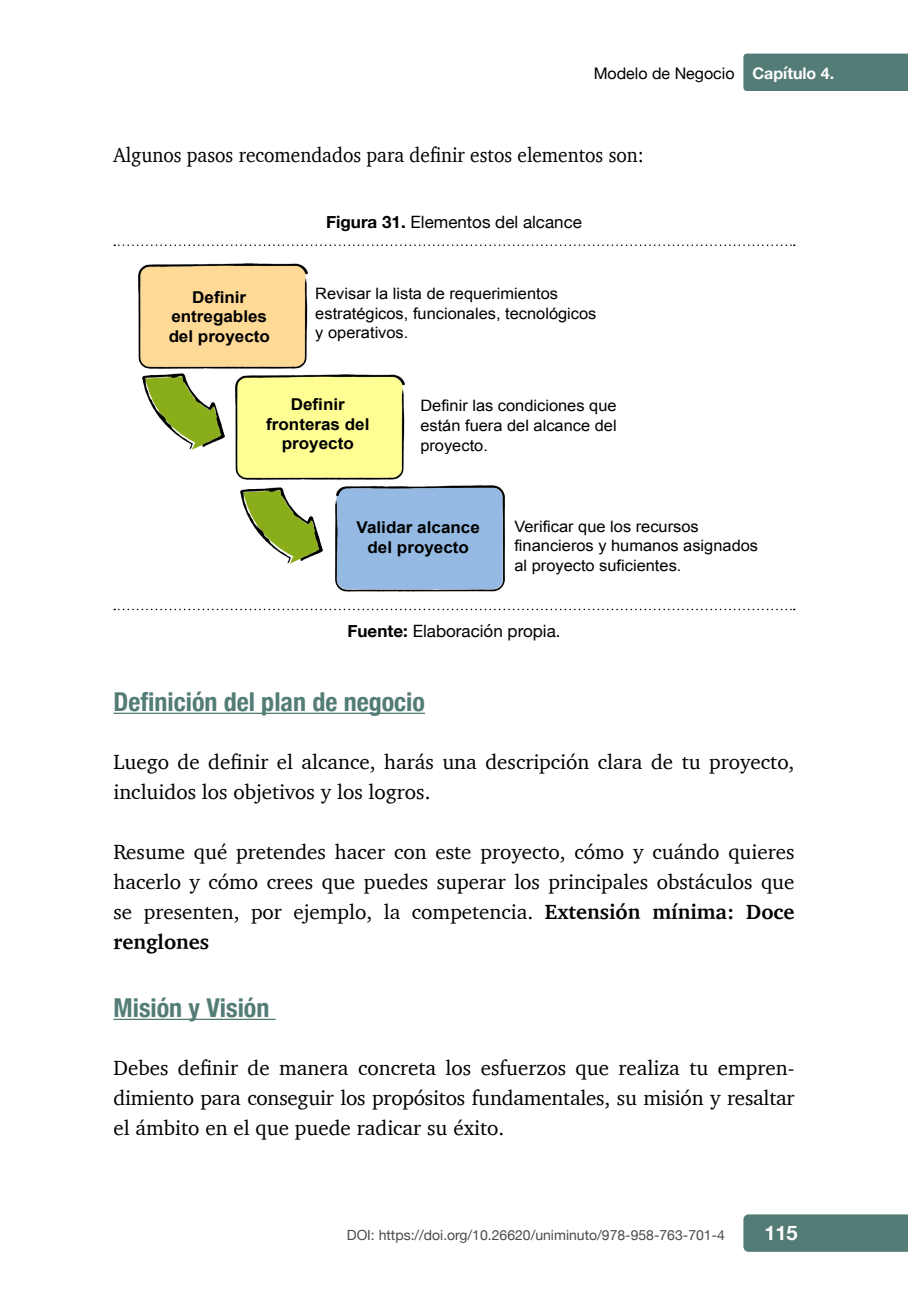
<style>
.page{position:relative;width:908px;height:1304px;background:#fff}
.page>*{position:absolute;margin:0;border:0;box-sizing:border-box;transform-origin:0 0}
.t1{font:700 condensed 26px "Helvetica Neue";color:#537c76}
.t2{font:21px/30px "Charter";color:#000;text-align:justify}
.t3{font:21px "Charter";color:#000;scale:.92 1}
.t4{font:700 20px "Helvetica Neue";color:#fff}
.t5{font:17px "Helvetica Neue";color:#000}
.t6{font:700 16.4px/19.6px "Arial";color:#000;text-align:center;scale:1.04 1}
.t7{font:16px "Helvetica Neue";color:#000}
.t8{font:15.8px/19.6px "Arial";color:#000;scale:1.04 1}
.t9{font:14px "Helvetica Neue";color:#4a4a49}
.s1{font-weight:700;color:#fff}
.s2{font-weight:700}
</style>
<div class="page">
<hr style="left:113px;top:713px;width:312px;height:1px;background:#537c76">
<hr style="left:113px;top:1019px;width:162px;height:1px;background:#537c76">
<svg style="left:114px;top:244px;width:680px;height:2px"></svg>
<svg style="left:114px;top:609px;width:680px;height:1px"></svg>
<img style="left:138px;top:263px;width:170px;height:106px">
<img style="left:142px;top:374px;width:83px;height:75px">
<img style="left:240px;top:487px;width:83px;height:76px">
<img style="left:235px;top:374px;width:170px;height:106px">
<img style="left:335px;top:485px;width:169px;height:106px">
<div style="left:743px;top:1214px;width:164px;height:38px;background:#537c76"></div>
<div style="left:743px;top:54px;width:164px;height:37px;background:#537c76"></div>
<p class="t7" style="left:593px;top:61px;width:242px">Modelo de Negocio <span class="s1">Capítulo 4.</span></p>
<p class="t3" style="left:113px;top:137px;width:578px">Algunos pasos recomendados para definir estos elementos son:</p>
<p class="t6" style="left:168px;top:288px;width:99px">Definir entregables del proyecto</p>
<p class="t5" style="left:326px;top:210px;width:257px"><span class="s2">Figura 31.</span> Elementos del alcance</p>
<p class="t8" style="left:315px;top:284px;width:272px">Revisar la lista de requerimientos estratégicos, funcionales, tecnológicos y operativos.</p>
<p class="t6" style="left:266px;top:395px;width:101px">Definir fronteras del proyecto</p>
<p class="t8" style="left:420px;top:396px;width:190px;text-align:justify">Definir las condiciones que están fuera del alcance del proyecto.</p>
<p class="t6" style="left:356px;top:518px;width:120px">Validar alcance del proyecto</p>
<p class="t8" style="left:514px;top:517px;width:236px">Verificar que los recursos financieros y humanos asignados al proyecto suficientes.</p>
<p class="t5" style="left:347px;top:619px;width:214px"><span class="s2">Fuente:</span> Elaboración propia.</p>
<p class="t1" style="left:113px;top:680px;width:313px">Definición del plan de negocio</p>
<p class="t2" style="left:113px;top:747px;width:682px">Luego de definir el alcance, harás una descripción clara de tu proyecto, incluidos los objetivos y los logros.</p>
<p class="t2" style="left:113px;top:837px;width:682px">Resume qué pretendes hacer con este proyecto, cómo y cuándo quieres hacerlo y cómo crees que puedes superar los principales obstáculos que se presenten, por ejemplo, la competencia. <span class="s2">Extensión mínima: Doce renglones</span></p>
<p class="t1" style="left:113px;top:986px;width:157px">Misión y Visión</p>
<p class="t2" style="left:113px;top:1053px;width:682px">Debes definir de manera concreta los esfuerzos que realiza tu empren&shy;dimiento para conseguir los propósitos fundamentales, su misión y resaltar el ámbito en el que puede radicar su éxito.</p>
<p class="t9" style="left:346px;top:1225px;width:379px">DOI: https://doi.org/10.26620/uniminuto/978-958-763-701-4</p>
<p class="t4" style="left:764px;top:1217px;width:35px">115</p>
</div>
